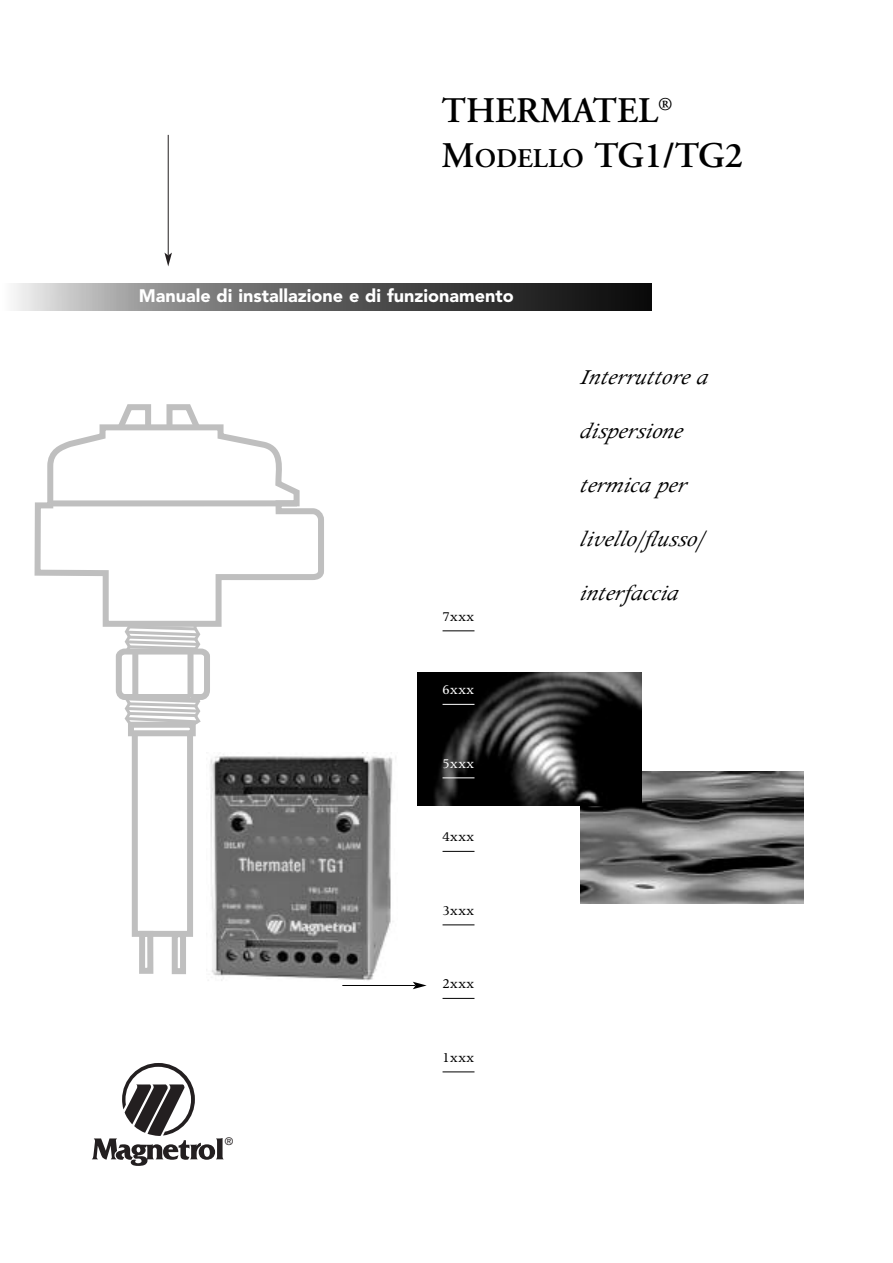
<style>
.page{position:relative;width:893px;height:1263px;background:#fff}
.page>*{position:absolute;margin:0;border:0;box-sizing:border-box;transform-origin:0 0}
.t1{font:600 36px/45px "Adobe Garamond";color:#000}
.t2{font:italic 23.85px "Apollo";color:#000}
.t3{font:900 18px "Avenir";color:#fff}
.t4{font:15.15px "Apollo";color:#000}
.t5{font:15.15px "Apollo";color:#fff}
.t6{font:10.5px "Helvetica";color:#231f20}
.s1{font-size:27px}
</style>
<div class="page">
<img style="left:580px;top:772px;width:224px;height:131px">
<img style="left:418px;top:672px;width:223px;height:133px">
<img style="left:208px;top:752px;width:188px;height:229px">
<div style="left:132px;top:724px;width:61px;height:213px;border:6px solid #bfbfbf"></div>
<svg style="left:115px;top:630px;width:95px;height:95px"></svg>
<div style="left:187px;top:652px;width:6px;height:45px;background:#bfbfbf"></div>
<div style="left:132px;top:652px;width:6px;height:44px;background:#bfbfbf"></div>
<div style="left:128px;top:722px;width:68px;height:14px;border:6px solid #bfbfbf"></div>
<div style="left:139px;top:931px;width:14px;height:43px;border:6px solid #bfbfbf"></div>
<div style="left:172px;top:931px;width:14px;height:43px;border:6px solid #bfbfbf"></div>
<svg style="left:120px;top:404px;width:31px;height:17px"></svg>
<svg style="left:166px;top:404px;width:32px;height:17px"></svg>
<svg style="left:34px;top:421px;width:290px;height:209px"></svg>
<div style="left:50px;top:500px;width:247px;height:6px;background:#bfbfbf"></div>
<img style="left:14px;top:283px;width:637px;height:27px">
<svg style="left:92px;top:1063px;width:132px;height:103px"></svg>
<hr style="left:168px;top:135px;width:1px;height:120px;background:#231f20">
<svg style="left:164px;top:253px;width:8px;height:13px"></svg>
<hr style="left:443px;top:631px;width:31px;height:1px;background:#000">
<hr style="left:443px;top:704px;width:31px;height:1px;background:#fff">
<hr style="left:443px;top:778px;width:31px;height:1px;background:#fff">
<hr style="left:443px;top:851px;width:31px;height:1px;background:#000">
<hr style="left:443px;top:925px;width:31px;height:1px;background:#000">
<hr style="left:443px;top:998px;width:31px;height:1px;background:#000">
<hr style="left:443px;top:1072px;width:31px;height:1px;background:#000">
<hr style="left:342px;top:985px;width:73px;height:1px;background:#000">
<svg style="left:413px;top:982px;width:14px;height:7px"></svg>
<h1 class="t1" style="left:441px;top:91px;width:303px">THERMATEL<sup>®<br></sup>M<span class="s1">ODELLO</span> TG1/TG2</h1>
<p class="t3" style="left:139px;top:289px;width:377px">Manuale di installazione e di funzionamento</p>
<p class="t4" style="left:443px;top:611px;width:33px">7xxx</p>
<p class="t5" style="left:443px;top:684px;width:33px">6xxx</p>
<p class="t5" style="left:443px;top:758px;width:33px">5xxx</p>
<p class="t4" style="left:443px;top:831px;width:33px">4xxx</p>
<p class="t4" style="left:443px;top:905px;width:33px">3xxx</p>
<p class="t4" style="left:443px;top:978px;width:33px">2xxx</p>
<p class="t6" style="left:225px;top:1138px;width:10px">®</p>
<p class="t4" style="left:443px;top:1052px;width:33px">1xxx</p>
<p class="t2" style="left:579px;top:369px;width:134px">Interruttore a</p>
<p class="t2" style="left:579px;top:423px;width:109px">dispersione</p>
<p class="t2" style="left:579px;top:477px;width:113px">termica per</p>
<p class="t2" style="left:579px;top:531px;width:126px">livello/flusso/</p>
<p class="t2" style="left:579px;top:585px;width:104px">interfaccia</p>
</div>
